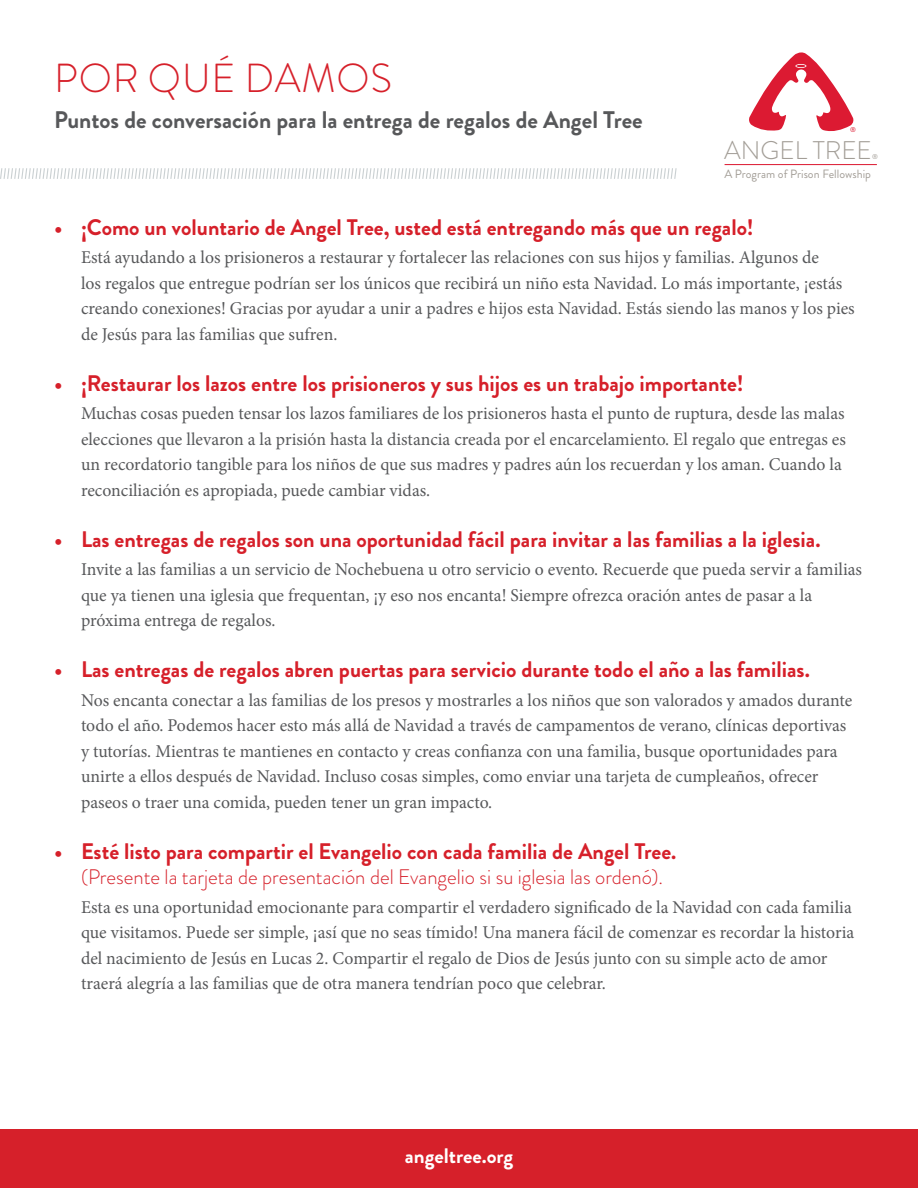
<style>
.page{position:relative;width:918px;height:1188px;background:#fff}
.page>*{position:absolute;margin:0;border:0;box-sizing:border-box;transform-origin:0 0}
.t1{font:300 40.5px "Brandon Grotesque";letter-spacing:.02em;color:#d6202a}
.t2{font:300 25.5px "Brandon Grotesque";color:#a39e97}
.t3{font:700 24px "Brandon Grotesque";color:#57585a}
.t4{font:700 22.5px "Brandon Grotesque";color:#d6202a}
.t5{font:300 21px "Brandon Grotesque";color:#d6202a}
.t6{font:700 21px "Brandon Grotesque";color:#fff}
.t7{font:18px/25.5px "Minion Pro";color:#57585a}
.t8{font:12px "Brandon Grotesque";color:#a39e97}
.t9{font:7.05px "Brandon Grotesque";color:#a39e97}
.t10{font:7.05px "Brandon Grotesque";color:#dc1a32}
</style>
<div class="page">
<svg style="left:749px;top:52px;width:104px;height:80px"></svg>
<hr style="left:725px;top:164px;width:152px;height:1px;background:#dc1a32">
<div style="left:0;top:1130px;width:918px;height:58px;background:#d6202a"></div>
<svg style="left:0;top:168px;width:677px;height:11px"></svg>
<p class="t1" style="left:54px;top:51px;width:339px">POR QUÉ DAMOS</p>
<p class="t3" style="left:54px;top:103px;width:590px">Puntos de conversación para la entrega de regalos de Angel Tree</p>
<p class="t10" style="left:850px;top:125px;width:7px">®</p>
<p class="t2" style="left:724px;top:133px;width:149px">ANGEL TREE</p>
<p class="t9" style="left:872px;top:152px;width:7px">®</p>
<p class="t8" style="left:724px;top:166px;width:148px">A Program of Prison Fellowship</p>
<p class="t4" style="left:54px;top:212px;width:701px">• ¡Como un voluntario de Angel Tree, usted está entregando más que un regalo!</p>
<p class="t7" style="left:81px;top:245px;width:775px">Está ayudando a los prisioneros a restaurar y fortalecer las relaciones con sus hijos y familias. Algunos de<br>los regalos que entregue podrían ser los únicos que recibirá un niño esta Navidad. Lo más importante, ¡estás creando conexiones! Gracias por ayudar a unir a padres e hijos esta Navidad. Estás siendo las manos y los pies de Jesús para las familias que sufren.</p>
<p class="t4" style="left:54px;top:368px;width:691px">• ¡Restaurar los lazos entre los prisioneros y sus hijos es un trabajo importante!</p>
<p class="t7" style="left:81px;top:401px;width:766px">Muchas cosas pueden tensar los lazos familiares de los prisioneros hasta el punto de ruptura, desde las malas elecciones que llevaron a la prisión hasta la distancia creada por el encarcelamiento. El regalo que entregas es un recordatorio tangible para los niños de que sus madres y padres aún los recuerdan y los aman. Cuando la reconciliación es apropiada, puede cambiar vidas.</p>
<p class="t4" style="left:54px;top:524px;width:768px">• Las entregas de regalos son una oportunidad fácil para invitar a las familias a la iglesia.</p>
<p class="t7" style="left:81px;top:557px;width:783px">Invite a las familias a un servicio de Nochebuena u otro servicio o evento. Recuerde que pueda servir a familias que ya tienen una iglesia que frequentan, ¡y eso nos encanta! Siempre ofrezca oración antes de pasar a la próxima entrega de regalos.</p>
<p class="t4" style="left:54px;top:654px;width:757px">• Las entregas de regalos abren puertas para servicio durante todo el año a las familias.</p>
<p class="t7" style="left:81px;top:688px;width:773px">Nos encanta conectar a las familias de los presos y mostrarles a los niños que son valorados y amados durante todo el año. Podemos hacer esto más allá de Navidad a través de campamentos de verano, clínicas deportivas y tutorías. Mientras te mantienes en contacto y creas confianza con una familia, busque oportunidades para unirte a ellos después de Navidad. Incluso cosas simples, como enviar una tarjeta de cumpleaños, ofrecer paseos o traer una comida, pueden tener un gran impacto.</p>
<p class="t4" style="left:54px;top:836px;width:624px">• Esté listo para compartir el Evangelio con cada familia de Angel Tree.</p>
<p class="t5" style="left:81px;top:863px;width:584px">(Presente la tarjeta de presentación del Evangelio si su iglesia las ordenó).</p>
<p class="t7" style="left:81px;top:895px;width:775px">Esta es una oportunidad emocionante para compartir el verdadero significado de la Navidad con cada familia que visitamos. Puede ser simple, ¡así que no seas tímido! Una manera fácil de comenzar es recordar la historia del nacimiento de Jesús en Lucas 2. Compartir el regalo de Dios de Jesús junto con su simple acto de amor traerá alegría a las familias que de otra manera tendrían poco que celebrar.</p>
<p class="t6" style="left:405px;top:1141px;width:110px">angeltree.org</p>
</div>
